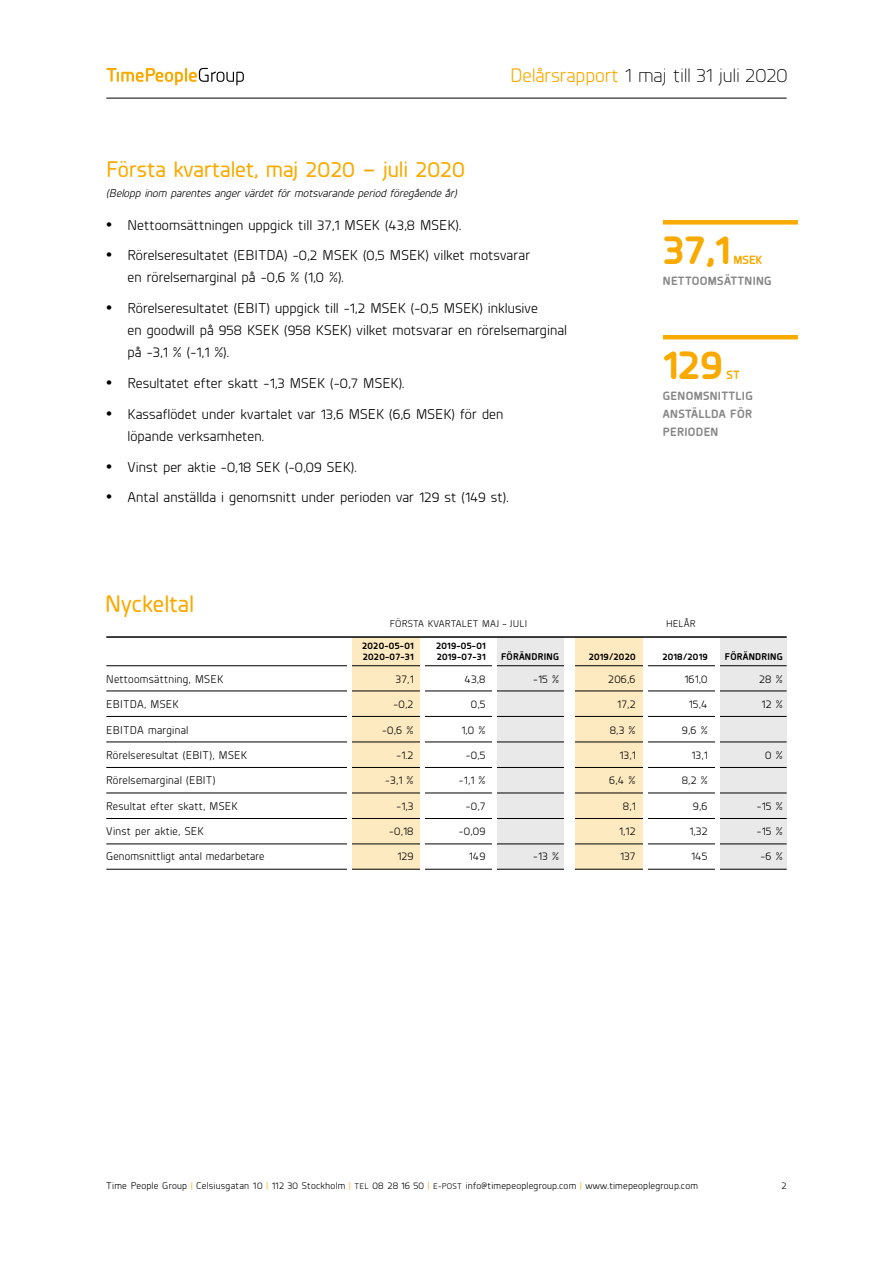
<style>
.page{position:relative;width:893px;height:1263px;background:#fff}
.page>*{position:absolute;margin:0;border:0;box-sizing:border-box;transform-origin:0 0}
.t1{font:700 42px "Planer";color:#f8aa00}
.t2{font:500 24px "Planer";color:#f8aa00}
.t3{font:500 22.5px "Planer";color:#f8aa00}
.t4{font:300 19.5px "Planer";letter-spacing:-.005em;color:#000}
.t5{font:14.25px/22.2px "Planer";letter-spacing:.01em;color:#000}
.t6{font:700 12px/18px "Planer";letter-spacing:.025em;color:#878787;text-align:justify}
.t7{font:700 12px "Planer";color:#f8aa00}
.t8{font:11.25px "Planer";letter-spacing:.025em;color:#000}
.t9{font:italic 11.25px "Planer";color:#000}
.t10{font:9.75px "Planer";letter-spacing:.025em;color:#000}
.t11{font:700 9.75px "Planer";letter-spacing:.025em;color:#000}
.s1{font-weight:400;color:#f8aa00}
.s2{font-size:24px}
.s3{font-weight:700;font-size:18px}
.s4{color:#f8aa00}
.s5{font-size:8.25px}
</style>
<div class="page">
<svg style="left:106px;top:68px;width:138px;height:18px"></svg>
<hr style="left:106px;top:98px;width:681px;height:1px;background:#000">
<div style="left:352px;top:637px;width:68px;height:232px;background:#fdeac0"></div>
<div style="left:497px;top:637px;width:68px;height:232px;background:#e9e9e9"></div>
<div style="left:575px;top:637px;width:68px;height:232px;background:#fdeac0"></div>
<div style="left:720px;top:637px;width:67px;height:232px;background:#e9e9e9"></div>
<hr style="left:106px;top:665px;width:681px;height:1px;background:#000">
<hr style="left:106px;top:691px;width:681px;height:1px;background:#000">
<hr style="left:106px;top:716px;width:681px;height:1px;background:#000">
<hr style="left:106px;top:742px;width:681px;height:1px;background:#000">
<hr style="left:106px;top:767px;width:681px;height:1px;background:#000">
<hr style="left:106px;top:793px;width:681px;height:1px;background:#000">
<hr style="left:106px;top:818px;width:681px;height:1px;background:#000">
<hr style="left:106px;top:844px;width:681px;height:1px;background:#000">
<hr style="left:106px;top:869px;width:681px;height:1px;background:#000">
<div style="left:347px;top:634px;width:5px;height:269px;background:#fff"></div>
<hr style="left:420px;top:634px;width:4px;height:269px;background:#fff">
<div style="left:492px;top:634px;width:5px;height:269px;background:#fff"></div>
<div style="left:564px;top:634px;width:11px;height:269px;background:#fff"></div>
<hr style="left:643px;top:634px;width:4px;height:269px;background:#fff">
<div style="left:715px;top:634px;width:5px;height:269px;background:#fff"></div>
<hr style="left:106px;top:636px;width:681px;height:2px;background:#000">
<div style="left:663px;top:220px;width:135px;height:5px;background:#f8aa00"></div>
<hr style="left:663px;top:335px;width:135px;height:4px;background:#f8aa00">
<h3 class="t4" style="left:510px;top:63px;width:279px"><span class="s1">Delårsrapport</span> 1 maj till 31 juli 2020</h3>
<h3 class="t3" style="left:106px;top:154px;width:360px">Första kvartalet, maj 2020 <span class="s2">–</span> juli 2020</h3>
<p class="t9" style="left:106px;top:186px;width:352px">(Belopp inom parentes anger värdet för motsvarande period föregående år)</p>
<p class="t5" style="left:106px;top:213px;width:356px"><span class="s3">•</span> Nettoomsättningen uppgick till 37,1 MSEK (43,8 MSEK).</p>
<p class="t5" style="left:128px;top:244px;width:404px;text-indent:-21px"><span class="s3">•</span> Rörelseresultatet (EBITDA) -0,2 MSEK (0,5 MSEK) vilket motsvarar en rörelsemarginal på -0,6 % (1,0 %).</p>
<p class="t5" style="left:128px;top:296px;width:441px;text-indent:-21px"><span class="s3">•</span> Rörelseresultatet (EBIT) uppgick till -1,2 MSEK (-0,5 MSEK) inklusive<br>en goodwill på 958 KSEK (958 KSEK) vilket motsvarar en rörelsemarginal på -3,1 % (-1,1 %).</p>
<p class="t5" style="left:106px;top:371px;width:300px"><span class="s3">•</span> Resultatet efter skatt -1,3 MSEK (-0,7 MSEK).</p>
<p class="t5" style="left:128px;top:402px;width:377px;text-indent:-21px"><span class="s3">•</span> Kassaflödet under kvartalet var 13,6 MSEK (6,6 MSEK) för den löpande verksamheten.</p>
<p class="t5" style="left:106px;top:455px;width:252px"><span class="s3">•</span> Vinst per aktie -0,18 SEK (-0,09 SEK).</p>
<p class="t5" style="left:106px;top:485px;width:404px"><span class="s3">•</span> Antal anställda i genomsnitt under perioden var 129 st (149 st).</p>
<h1 class="t1" style="left:663px;top:219px;width:68px">37,1</h1>
<p class="t7" style="left:733px;top:251px;width:30px">MSEK</p>
<p class="t6" style="left:663px;top:271px;width:110px">NETTOOMSÄTTNING</p>
<h1 class="t1" style="left:663px;top:334px;width:61px">129</h1>
<p class="t7" style="left:727px;top:366px;width:15px">ST</p>
<p class="t6" style="left:663px;top:386px;width:91px">GENOMSNITTLIG ANSTÄLLDA FÖR PERIODEN</p>
<h2 class="t2" style="left:105px;top:587px;width:90px">Nyckeltal</h2>
<p class="t10" style="left:390px;top:617px;width:139px">FÖRSTA KVARTALET MAJ – JULI</p>
<p class="t10" style="left:666px;top:617px;width:31px">HELÅR</p>
<p class="t11" style="left:362px;top:639px;width:53px">2020-05-01</p>
<p class="t11" style="left:436px;top:639px;width:51px">2019-05-01</p>
<p class="t11" style="left:363px;top:650px;width:52px">2020-07-31</p>
<p class="t11" style="left:437px;top:650px;width:50px">2019-07-31</p>
<p class="t11" style="left:501px;top:650px;width:60px">FÖRÄNDRING</p>
<p class="t11" style="left:589px;top:650px;width:48px">2019/2020</p>
<p class="t11" style="left:662px;top:650px;width:47px">2018/2019</p>
<p class="t11" style="left:725px;top:650px;width:60px">FÖRÄNDRING</p>
<p class="t8" style="left:106px;top:672px;width:119px">Nettoomsättning, MSEK</p>
<p class="t8" style="left:396px;top:672px;width:19px">37,1</p>
<p class="t8" style="left:464px;top:672px;width:23px">43,8</p>
<p class="t8" style="left:533px;top:672px;width:28px">-15 %</p>
<p class="t8" style="left:608px;top:672px;width:29px">206,6</p>
<p class="t8" style="left:684px;top:672px;width:25px">161,0</p>
<p class="t8" style="left:759px;top:672px;width:25px">28 %</p>
<p class="t8" style="left:106px;top:697px;width:74px">EBITDA, MSEK</p>
<p class="t8" style="left:394px;top:697px;width:21px">-0,2</p>
<p class="t8" style="left:471px;top:697px;width:16px">0,5</p>
<p class="t8" style="left:617px;top:697px;width:20px">17,2</p>
<p class="t8" style="left:689px;top:697px;width:20px">15,4</p>
<p class="t8" style="left:762px;top:697px;width:23px">12 %</p>
<p class="t8" style="left:106px;top:722px;width:84px">EBITDA marginal</p>
<p class="t8" style="left:382px;top:722px;width:33px">-0,6 %</p>
<p class="t8" style="left:461px;top:722px;width:26px">1,0 %</p>
<p class="t8" style="left:610px;top:722px;width:27px">8,3 %</p>
<p class="t8" style="left:682px;top:722px;width:27px">9,6 %</p>
<p class="t8" style="left:106px;top:748px;width:142px">Rörelseresultat (EBIT), MSEK</p>
<p class="t8" style="left:397px;top:748px;width:19px">-1.2</p>
<p class="t8" style="left:466px;top:748px;width:21px">-0,5</p>
<p class="t8" style="left:619px;top:748px;width:18px">13,1</p>
<p class="t8" style="left:691px;top:748px;width:18px">13,1</p>
<p class="t8" style="left:765px;top:748px;width:19px">0 %</p>
<p class="t8" style="left:106px;top:773px;width:111px">Rörelsemarginal (EBIT)</p>
<p class="t8" style="left:385px;top:773px;width:30px">-3,1 %</p>
<p class="t8" style="left:459px;top:773px;width:28px">-1,1 %</p>
<p class="t8" style="left:609px;top:773px;width:28px">6,4 %</p>
<p class="t8" style="left:682px;top:773px;width:28px">8,2 %</p>
<p class="t8" style="left:106px;top:798px;width:133px">Resultat efter skatt, MSEK</p>
<p class="t8" style="left:396px;top:798px;width:19px">-1,3</p>
<p class="t8" style="left:466px;top:798px;width:21px">-0,7</p>
<p class="t8" style="left:623px;top:798px;width:14px">8,1</p>
<p class="t8" style="left:693px;top:798px;width:16px">9,6</p>
<p class="t8" style="left:757px;top:798px;width:28px">-15 %</p>
<p class="t8" style="left:106px;top:824px;width:99px">Vinst per aktie, SEK</p>
<p class="t8" style="left:389px;top:824px;width:26px">-0,18</p>
<p class="t8" style="left:459px;top:824px;width:28px">-0,09</p>
<p class="t8" style="left:619px;top:824px;width:18px">1,12</p>
<p class="t8" style="left:689px;top:824px;width:20px">1,32</p>
<p class="t8" style="left:757px;top:824px;width:28px">-15 %</p>
<p class="t8" style="left:106px;top:849px;width:160px">Genomsnittligt antal medarbetare</p>
<p class="t8" style="left:397px;top:849px;width:18px">129</p>
<p class="t8" style="left:469px;top:849px;width:18px">149</p>
<p class="t8" style="left:533px;top:849px;width:27px">-13 %</p>
<p class="t8" style="left:620px;top:849px;width:17px">137</p>
<p class="t8" style="left:691px;top:849px;width:18px">145</p>
<p class="t8" style="left:761px;top:849px;width:24px">-6 %</p>
<p class="t10" style="left:106px;top:1179px;width:593px">Time People Group <span class="s4">|</span> Celsiusgatan 10 <span class="s4">|</span> 112 30 Stockholm <span class="s4">|</span> <span class="s5">TEL</span> 08 28 16 50 <span class="s4">|</span> <span class="s5">E-POST</span> info@timepeoplegroup.com <span class="s4">|</span> www.timepeoplegroup.com</p>
<p class="t10" style="left:781px;top:1179px;width:7px">2</p>
</div>
